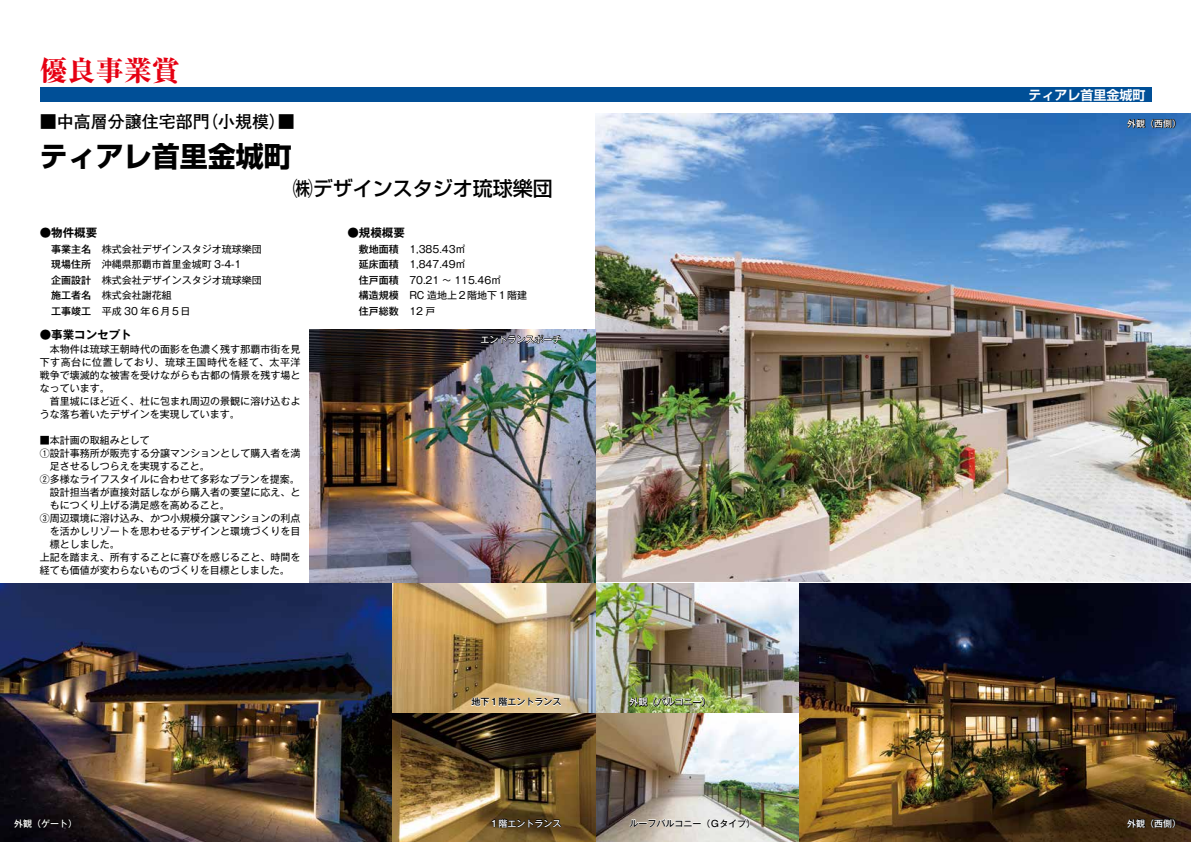
<style>
.page{position:relative;width:1191px;height:842px;background:#fff}
.page>*{position:absolute;margin:0;border:0;box-sizing:border-box;transform-origin:0 0}
.t1{font:700 28px "Shin Go Pr 6 N";color:#000}
.t2{font:800 28px "Ryumin Pr 6 N";color:#e60012}
.t3{font:500 20px "Shin Go Pr 6 N";color:#000}
.t4{font:700 17px "Futo Go B101 Pr 6 N";color:#000}
.t5{font:700 13px "Shin Go Pr 6 N De";color:#fff}
.t6{font:700 11.5px "Gothic MB101 Pr 6 N De";color:#000}
.t7{font:10px/15.5px "Gothic MB101 Pr 6 N";color:#000}
.t8{font:500 9px "Gothic MB101 Pr 6 N";color:#fff}
.t9{font:500 9px "Gothic MB101 Pr 6 N";color:#000}
.s1{font-weight:500}
</style>
<div class="page">
<div style="left:40px;top:88px;width:1111px;height:14px;background:#004f97"></div>
<img style="left:595px;top:113px;width:596px;height:469px">
<img style="left:309px;top:329px;width:286px;height:253px">
<img style="left:0;top:584px;width:391px;height:258px">
<img style="left:393px;top:584px;width:798px;height:258px">
<svg style="left:13px;top:817px;width:59px;height:12px"></svg>
<svg style="left:491px;top:818px;width:71px;height:11px"></svg>
<svg style="left:628px;top:816px;width:122px;height:13px"></svg>
<svg style="left:470px;top:696px;width:92px;height:17px"></svg>
<svg style="left:628px;top:696px;width:77px;height:12px"></svg>
<svg style="left:1125px;top:115px;width:51px;height:14px"></svg>
<svg style="left:1125px;top:815px;width:51px;height:14px"></svg>
<svg style="left:480px;top:334px;width:82px;height:11px"></svg>
<h1 class="t2" style="left:40px;top:49px;width:141px">優良事業賞</h1>
<h3 class="t4" style="left:40px;top:108px;width:256px">■中高層分譲住宅部門（小規模）■</h3>
<h1 class="t1" style="left:40px;top:134px;width:253px">ティアレ首里金城町</h1>
<h2 class="t3" style="left:293px;top:172px;width:261px">㈱デザインスタジオ琉球樂団</h2>
<p class="t6" style="left:40px;top:223px;width:59px">●物件概要</p>
<p class="t7" style="left:51px;top:240px;width:212px"><span class="s1">事業主名</span> 株式会社デザインスタジオ琉球樂団<span class="s1">現場住所</span> 沖縄県那覇市首里金城町 3-4-1<br><span class="s1">企画設計</span> 株式会社デザインスタジオ琉球樂団<span class="s1">施工者名</span> 株式会社謝花組<br><span class="s1">工事竣工</span> 平成 30 年６月５日</p>
<p class="t6" style="left:40px;top:325px;width:93px">●事業コンセプト</p>
<p class="t7" style="left:40px;top:342px;width:262px;line-height:13px;text-align:justify;text-indent:10px">本物件は琉球王朝時代の面影を色濃く残す那覇市街を見下す高台に位置しており、琉球王国時代を経て、太平洋戦争で壊滅的な被害を受けながらも古都の情景を残す場となっています。</p>
<p class="t7" style="left:40px;top:394px;width:262px;line-height:13px;text-indent:10px">首里城にほど近く、杜に包まれ周辺の景観に溶け込むような落ち着いたデザインを実現しています。</p>
<p class="t7" style="left:40px;top:432px;width:111px">■本計画の取組みとして</p>
<p class="t7" style="left:40px;top:445px;width:262px">①設計事務所が販売する分譲マンションとして購入者を満</p>
<p class="t7" style="left:50px;top:458px;width:162px">足させるしつらえを実現すること。</p>
<p class="t7" style="left:40px;top:471px;width:261px">②多様なライフスタイルに合わせて多彩なプランを提案。</p>
<p class="t7" style="left:50px;top:484px;width:252px">設計担当者が直接対話しながら購入者の要望に応え、と</p>
<p class="t7" style="left:50px;top:497px;width:182px">もにつくり上げる満足感を高めること。</p>
<p class="t7" style="left:40px;top:510px;width:262px">③周辺環境に溶け込み、かつ小規模分譲マンションの利点</p>
<p class="t7" style="left:50px;top:523px;width:252px">を活かしリゾートを思わせるデザインと環境づくりを目</p>
<p class="t7" style="left:50px;top:536px;width:72px">標としました。</p>
<p class="t7" style="left:40px;top:549px;width:262px">上記を踏まえ、所有することに喜びを感じること、時間を</p>
<p class="t7" style="left:40px;top:562px;width:252px">経ても価値が変わらないものづくりを目標としました。</p>
<p class="t6" style="left:347px;top:223px;width:59px">●規模概要</p>
<p class="t7" style="left:359px;top:241px;width:170px"><span class="s1">敷地面積</span> 1,385.43㎡<br><span class="s1">延床面積</span> 1,847.49㎡<br><span class="s1">住戸面積</span> 70.21 ～ 115.46㎡<br><span class="s1">構造規模</span> RC 造地上２階地下１階建<span class="s1">住戸総数</span> 12 戸</p>
<p class="t8" style="left:480px;top:332px;width:82px">エントランスポーチ</p>
<p class="t9" style="left:471px;top:694px;width:91px">地下１階エントランス</p>
<p class="t8" style="left:629px;top:694px;width:82px">外観（バルコニー）</p>
<p class="t8" style="left:14px;top:816px;width:65px">外観（ゲート）</p>
<p class="t8" style="left:489px;top:816px;width:73px">１階エントランス</p>
<p class="t9" style="left:629px;top:816px;width:127px">ルーフバルコニー（Ｇタイプ）</p>
<h3 class="t5" style="left:1028px;top:84px;width:118px">ティアレ首里金城町</h3>
<p class="t8" style="left:1127px;top:116px;width:55px">外観（西側）</p>
<p class="t8" style="left:1127px;top:816px;width:55px">外観（西側）</p>
</div>
